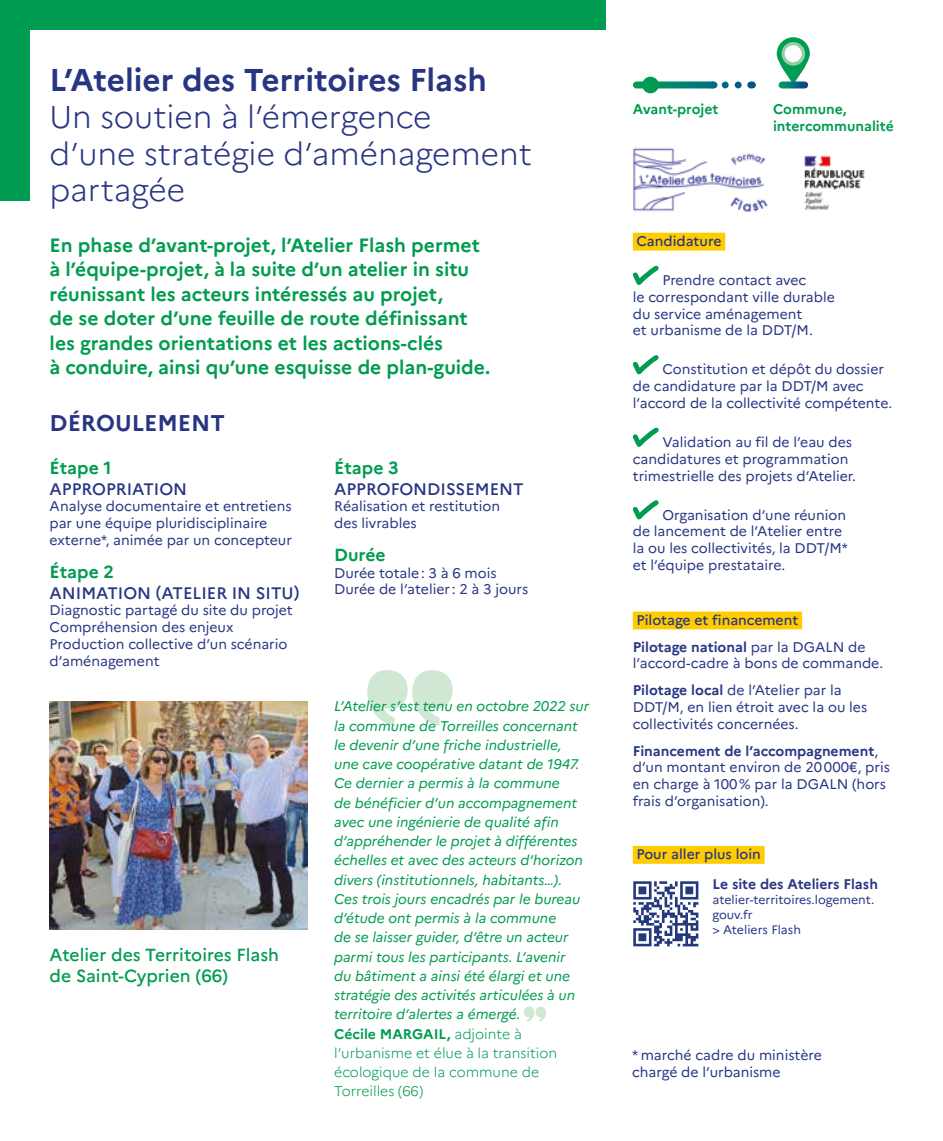
<style>
.page{position:relative;width:943px;height:1141px;background:#fff}
.page>*{position:absolute;margin:0;border:0;box-sizing:border-box;transform-origin:0 0}
.t1{font:300 31.5px/36.8px "Marianne";color:#283583}
.t2{font:700 31.5px "Marianne";color:#283583}
.t3{font:700 22.75px "Marianne";color:#283583}
.t4{font:700 19.25px/24.5px "Marianne";color:#009c51}
.t5{font:500 17.5px/21px "Marianne";color:#009c51}
.t6{font:700 17.5px "Marianne";color:#009c51}
.t7{font:500 16.62px "Marianne";color:#283583}
.t8{font:14px/16.8px "Marianne";color:#283583}
.t9{font:italic 14px/19.2px "Marianne";color:#009c51}
.t10{font:500 14px/26.8px "Marianne";color:#283583}
.t11{font:700 14px/16.8px "Marianne";color:#009c51}
.t12{font:700 14px "Marianne";color:#283583}
.t13{font:12.25px/14.9px "Marianne";color:#283583}
.s1{font-weight:700;font-style:normal}
.s2{font-weight:300;font-style:normal}
.s3{font-weight:700}
.s4{font-weight:400}
</style>
<div class="page">
<img style="left:633px;top:148px;width:135px;height:64px">
<div style="left:0;top:0;width:30px;height:201px;background:#009c51"></div>
<div style="left:0;top:0;width:605px;height:30px;background:#009c51"></div>
<div style="left:632px;top:233px;width:93px;height:18px;background:#fc0"></div>
<svg style="left:632px;top:265px;width:27px;height:20px"></svg>
<svg style="left:632px;top:355px;width:27px;height:20px"></svg>
<svg style="left:632px;top:427px;width:27px;height:20px"></svg>
<svg style="left:632px;top:500px;width:27px;height:20px"></svg>
<svg style="left:636px;top:81px;width:76px;height:7px"></svg>
<svg style="left:725px;top:81px;width:17px;height:7px"></svg>
<div style="left:642px;top:77px;width:16px;height:16px;background:#009c51;border-radius:50%"></div>
<div style="left:632px;top:612px;width:170px;height:17px;background:#fc0"></div>
<div style="left:632px;top:846px;width:132px;height:18px;background:#fc0"></div>
<svg style="left:633px;top:881px;width:65px;height:65px"></svg>
<img style="left:50px;top:701px;width:258px;height:228px">
<svg style="left:367px;top:670px;width:85px;height:56px"></svg>
<svg style="left:776px;top:37px;width:33px;height:47px"></svg>
<svg style="left:781px;top:42px;width:24px;height:24px"></svg>
<div style="left:784px;top:45px;width:17px;height:17px;background:#fff;border-radius:50%"></div>
<svg style="left:782px;top:81px;width:22px;height:7px"></svg>
<svg style="left:524px;top:1007px;width:22px;height:15px"></svg>
<img style="left:804px;top:155px;width:61px;height:56px">
<h1 class="t2" style="left:50px;top:61px;width:439px">L’Atelier des Territoires Flash</h1>
<h1 class="t1" style="left:50px;top:98px;width:484px">Un soutien à l’émergence<br>d’une stratégie d’aménagement partagée</h1>
<p class="t4" style="left:50px;top:232px;width:442px">En phase d’avant-projet, l’Atelier Flash permet à l’équipe-projet, à la suite d’un atelier in situ réunissant les acteurs intéressés au projet,<br>de se doter d’une feuille de route définissant les grandes orientations et les actions-clés<br>à conduire, ainsi qu’une esquisse de plan-guide.</p>
<h2 class="t3" style="left:50px;top:409px;width:177px">DÉROULEMENT</h2>
<p class="t6" style="left:50px;top:457px;width:64px">Étape 1</p>
<p class="t7" style="left:50px;top:479px;width:139px">APPROPRIATION</p>
<p class="t8" style="left:50px;top:498px;width:244px">Analyse documentaire et entretiens par une équipe pluridisciplinaire externe*, animée par un concepteur</p>
<p class="t6" style="left:50px;top:561px;width:66px">Étape 2</p>
<p class="t7" style="left:50px;top:583px;width:251px">ANIMATION (ATELIER IN SITU)</p>
<p class="t8" style="left:50px;top:602px;width:245px">Diagnostic partagé du site du projet<br>Compréhension des enjeux<br>Production collective d’un scénario d’aménagement</p>
<p class="t6" style="left:334px;top:457px;width:66px">Étape 3</p>
<p class="t7" style="left:334px;top:479px;width:191px">APPROFONDISSEMENT</p>
<p class="t8" style="left:334px;top:498px;width:167px">Réalisation et restitution des livrables</p>
<p class="t6" style="left:334px;top:544px;width:53px">Durée</p>
<p class="t8" style="left:334px;top:564px;width:195px">Durée totale: 3 à 6 mois<br>Durée de l’atelier: 2 à 3 jours</p>
<p class="t5" style="left:50px;top:944px;width:231px">Atelier des Territoires Flash de Saint-Cyprien (66)</p>
<p class="t9" style="left:334px;top:696px;width:256px">L’Atelier s’est tenu en octobre 2022 sur la commune de Torreilles concernant le devenir d’une friche industrielle, une cave coopérative datant de 1947.<br>Ce dernier a permis à la commune<br>de bénéficier d’un accompagnement avec une ingénierie de qualité afin d’appréhender le projet à différentes échelles et avec des acteurs d’horizon divers (institutionnels, habitants…).<br>Ces trois jours encadrés par le bureau d’étude ont permis à la commune<br>de se laisser guider, d’être un acteur parmi tous les participants. L’avenir<br>du bâtiment a ainsi été élargi et une stratégie des activités articulées à un territoire d’alertes a émergé.<br><span class="s1">Cécile MARGAIL,</span> <span class="s2">adjointe à l’urbanisme et élue à la transition écologique de la commune de Torreilles (66)</span></p>
<p class="t11" style="left:633px;top:101px;width:87px">Avant-projet</p>
<p class="t11" style="left:773px;top:101px;width:122px">Commune, intercommunalité</p>
<p class="t10" style="left:636px;top:228px;width:86px">Candidature</p>
<p class="t8" style="left:632px;top:272px;width:204px;text-indent:30px">Prendre contact avec<br>le correspondant ville durable du service aménagement<br>et urbanisme de la DDT/M.</p>
<p class="t8" style="left:632px;top:361px;width:261px;text-indent:30px">Constitution et dépôt du dossier de candidature par la DDT/M avec l’accord de la collectivité compétente.</p>
<p class="t8" style="left:632px;top:434px;width:225px;text-indent:30px">Validation au fil de l’eau des candidatures et programmation trimestrielle des projets d’Atelier.</p>
<p class="t8" style="left:632px;top:506px;width:216px;text-indent:30px">Organisation d’une réunion de lancement de l’Atelier entre la ou les collectivités, la DDT/M* et l’équipe prestataire.</p>
<p class="t10" style="left:632px;top:607px;width:234px">Pilotage et financement<br><span class="s3">Pilotage national</span> <span class="s4">par la DGALN de</span></p>
<p class="t8" style="left:632px;top:650px;width:252px;line-height:26.8px">l’accord-cadre à bons de commande.<br><span class="s3">Pilotage local</span> de l’Atelier par la</p>
<p class="t8" style="left:632px;top:699px;width:236px">DDT/M, en lien étroit avec la ou les collectivités concernées.</p>
<p class="t8" style="left:632px;top:742px;width:259px"><span class="s3">Financement de l’accompagnement</span>, d’un montant environ de 20000€, pris en charge à 100% par la DGALN (hors frais d’organisation).</p>
<p class="t10" style="left:636px;top:841px;width:126px">Pour aller plus loin</p>
<p class="t12" style="left:712px;top:876px;width:167px">Le site des Ateliers Flash</p>
<p class="t13" style="left:712px;top:892px;width:164px">atelier-territoires.logement. gouv.fr<br>&gt; Ateliers Flash</p>
<p class="t8" style="left:632px;top:1047px;width:191px">* marché cadre du ministère chargé de l’urbanisme</p>
</div>
